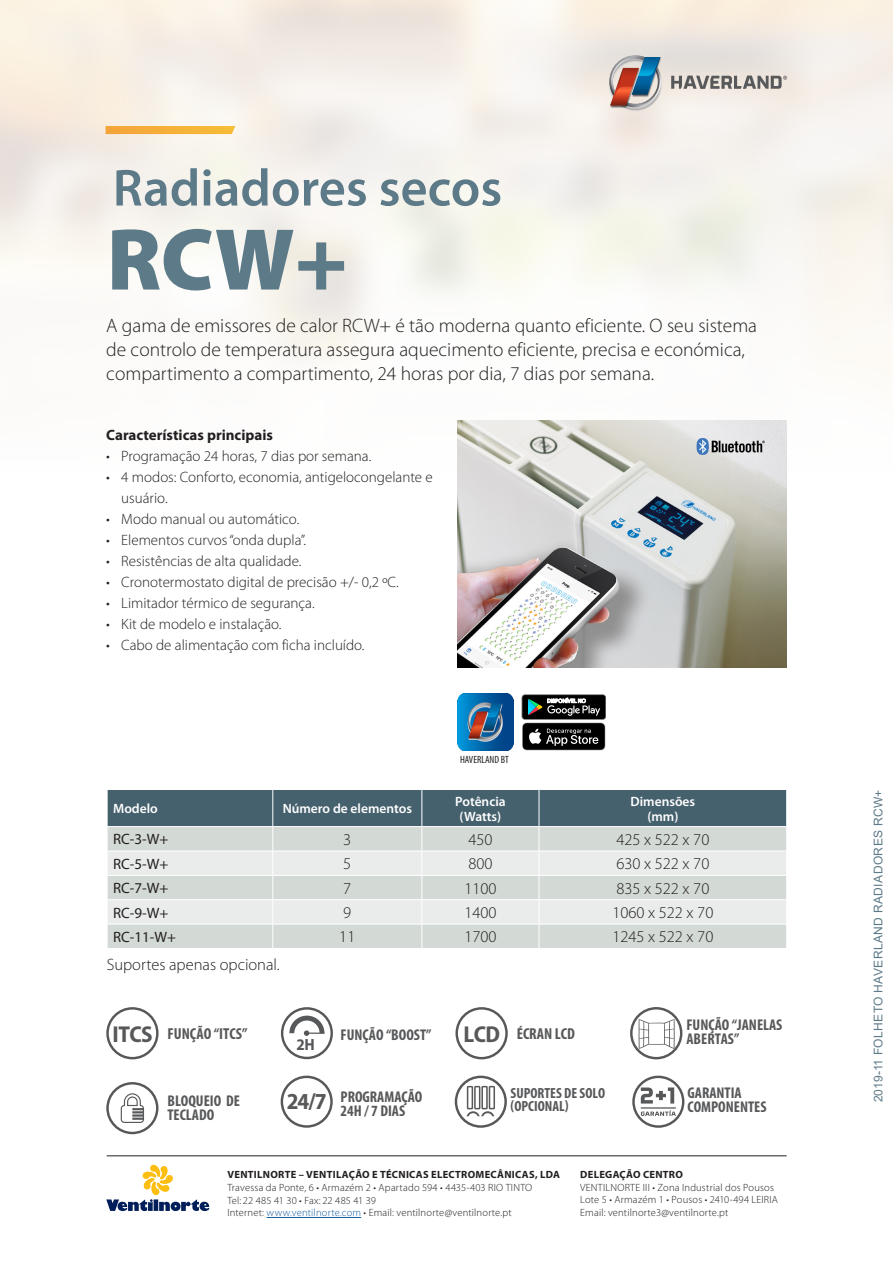
<style>
.page{position:relative;width:893px;height:1263px;background:#fff}
.page>*{position:absolute;margin:0;border:0;box-sizing:border-box;transform-origin:0 0}
.Títulos_1{font:900 88.5px "Myriad Pro";color:#5d7a88}
.Títulos_3{font:600 52.5px "Myriad Pro";color:#5d7a88}
.t1{font:700 semi-condensed 22.95px "Myriad Pro";color:#57585a}
.Descrição_grande{font:300 19.5px/24px "Myriad Pro";color:#231f20}
.tabela_linhas{font:300 16.5px "Myriad Pro";color:#231f20}
.Descrição{font:300 16.5px "Myriad Pro";color:#231f20}
.t2{font:700 semi-condensed 16.2px "Myriad Pro";color:#57585a}
.t3{font:700 condensed 15.9px "Myriad Pro";color:#57585a}
.t4{font:700 condensed 15.6px/13.8px "Myriad Pro";color:#57585a}
.t5{font:300 15px/21px "Myriad Pro";color:#231f20}
.tabela_1_coluna{font:15px "Myriad Pro";letter-spacing:.005em;color:#231f20}
.Características_prin{font:700 15px "Myriad Pro";color:#231f20}
.t6{font:700 condensed 14.7px/13.8px "Myriad Pro";color:#57585a}
.tabela_header{font:600 13.5px/15px "Myriad Pro";color:#fff;text-align:center}
.Id_documento{font:12px "Arial";letter-spacing:.035em;color:#5d7a88}
.t7{font:300 10.5px/12.8px "Myriad Pro";letter-spacing:.02em;color:#231f20}
.t8{font:700 10.5px "Myriad Pro";letter-spacing:.025em;color:#231f20}
.Legendas{font:condensed 10.5px "Myriad Pro";color:#231f20}
.s1{font-stretch:semi-condensed;font-size:23.1px}
.s2{color:#175d9e}
</style>
<div class="page">
<svg style="left:106px;top:1164px;width:103px;height:47px"></svg>
<hr style="left:267px;top:1217px;width:94px;height:1px;background:#175d9e">
<hr style="left:107px;top:1155px;width:680px;height:1px;background:#231f20">
<svg style="left:107px;top:790px;width:679px;height:158px;background:#bac4c5"></svg>
<hr style="left:107px;top:790px;width:1px;height:36px;background:#fff">
<hr style="left:272px;top:790px;width:1px;height:36px;background:#fff">
<hr style="left:421px;top:790px;width:1px;height:36px;background:#fff">
<hr style="left:539px;top:790px;width:1px;height:36px;background:#fff">
<hr style="left:107px;top:826px;width:166px;height:1px;background:#fff">
<hr style="left:273px;top:826px;width:149px;height:1px;background:#fff">
<hr style="left:422px;top:826px;width:117px;height:1px;background:#fff">
<hr style="left:539px;top:826px;width:248px;height:1px;background:#fff">
<svg style="left:106px;top:1007px;width:53px;height:52px"></svg>
<svg style="left:106px;top:1082px;width:52px;height:52px"></svg>
<svg style="left:281px;top:1007px;width:52px;height:52px"></svg>
<svg style="left:455px;top:1007px;width:53px;height:52px"></svg>
<svg style="left:281px;top:1076px;width:52px;height:52px"></svg>
<svg style="left:630px;top:1007px;width:52px;height:52px"></svg>
<svg style="left:455px;top:1076px;width:52px;height:52px"></svg>
<svg style="left:632px;top:1076px;width:52px;height:52px"></svg>
<svg style="left:683px;top:76px;width:104px;height:13px"></svg>
<img style="left:589px;top:47px;width:72px;height:79px">
<img style="left:610px;top:38px;width:73px;height:81px">
<svg style="left:609px;top:55px;width:52px;height:52px;background:#999095"></svg>
<svg style="left:106px;top:126px;width:129px;height:8px"></svg>
<img style="left:457px;top:693px;width:57px;height:57px">
<div style="left:522px;top:694px;width:84px;height:25px;background:#9c9c9c"></div>
<svg style="left:522px;top:695px;width:84px;height:55px;background:#3c3e3e"></svg>
<img style="left:457px;top:420px;width:330px;height:247px">
<p class="Títulos_3" style="left:113px;top:154px;width:391px">Radiadores secos</p>
<p class="Títulos_1" style="left:107px;top:201px;width:242px">RCW+</p>
<p class="Descrição_grande" style="left:106px;top:314px;width:652px">A gama de emissores de calor RCW+ é tão moderna quanto eficiente. O seu sistema de controlo de temperatura assegura aquecimento eficiente, precisa e económica, compartimento a compartimento, 24 horas por dia, 7 dias por semana.</p>
<p class="Características_prin" style="left:106px;top:425px;width:168px">Características principais</p>
<p class="t5" style="left:106px;top:445px;width:267px">• Programação 24 horas, 7 dias por semana.</p>
<p class="t5" style="left:121px;top:466px;width:313px;text-indent:-15px">• 4 modos: Conforto, economia, antigelocongelante e usuário.</p>
<p class="t5" style="left:106px;top:508px;width:194px">• Modo manual ou automático.</p>
<p class="t5" style="left:106px;top:529px;width:201px">• Elementos curvos “onda dupla”.</p>
<p class="t5" style="left:106px;top:550px;width:197px">• Resistências de alta qualidade.</p>
<p class="t5" style="left:106px;top:571px;width:294px">• Cronotermostato digital de precisão +/- 0,2 ºC.</p>
<p class="t5" style="left:106px;top:592px;width:210px">• Limitador térmico de segurança.</p>
<p class="t5" style="left:106px;top:613px;width:177px">• Kit de modelo e instalação.</p>
<p class="t5" style="left:106px;top:634px;width:260px">• Cabo de alimentação com ficha incluído.</p>
<p class="tabela_header" style="left:113px;top:801px;width:46px">Modelo</p>
<p class="tabela_header" style="left:283px;top:801px;width:131px">Número de elementos</p>
<p class="Legendas" style="left:460px;top:753px;width:50px">HAVERLAND BT</p>
<p class="tabela_header" style="left:455px;top:793px;width:52px">Potência</p>
<p class="tabela_header" style="left:460px;top:808px;width:43px">(Watts)</p>
<p class="tabela_header" style="left:630px;top:793px;width:66px">Dimensões (mm)</p>
<p class="tabela_1_coluna" style="left:113px;top:830px;width:57px">RC-3-W+</p>
<p class="tabela_linhas" style="left:343px;top:829px;width:10px">3</p>
<p class="tabela_linhas" style="left:468px;top:829px;width:26px">450</p>
<p class="tabela_linhas" style="left:616px;top:829px;width:95px">425 x 522 x 70</p>
<p class="tabela_1_coluna" style="left:113px;top:854px;width:57px">RC-5-W+</p>
<p class="tabela_linhas" style="left:343px;top:854px;width:10px">5</p>
<p class="tabela_linhas" style="left:468px;top:854px;width:26px">800</p>
<p class="tabela_linhas" style="left:616px;top:854px;width:95px">630 x 522 x 70</p>
<p class="tabela_1_coluna" style="left:113px;top:879px;width:57px">RC-7-W+</p>
<p class="tabela_linhas" style="left:343px;top:878px;width:10px">7</p>
<p class="tabela_linhas" style="left:464px;top:878px;width:34px">1100</p>
<p class="tabela_linhas" style="left:616px;top:878px;width:95px">835 x 522 x 70</p>
<p class="tabela_1_coluna" style="left:113px;top:903px;width:57px">RC-9-W+</p>
<p class="tabela_linhas" style="left:343px;top:903px;width:10px">9</p>
<p class="tabela_linhas" style="left:464px;top:903px;width:34px">1400</p>
<p class="tabela_linhas" style="left:612px;top:903px;width:103px">1060 x 522 x 70</p>
<p class="tabela_1_coluna" style="left:113px;top:928px;width:64px">RC-11-W+</p>
<p class="tabela_linhas" style="left:339px;top:927px;width:18px">11</p>
<p class="tabela_linhas" style="left:464px;top:927px;width:34px">1700</p>
<p class="tabela_linhas" style="left:612px;top:927px;width:103px">1245 x 522 x 70</p>
<p class="Descrição" style="left:107px;top:954px;width:175px">Suportes apenas opcional.</p>
<p class="t3" style="left:113px;top:1024px;width:136px"><span class="s1">ITCS</span> FUNÇÃO “ITCS”</p>
<p class="t4" style="left:167px;top:1094px;width:74px">BLOQUEIO DE<br>TECLADO</p>
<p class="t2" style="left:296px;top:1034px;width:20px">2H</p>
<p class="t4" style="left:341px;top:1027px;width:92px">FUNÇÃO “BOOST”</p>
<p class="t1" style="left:287px;top:1086px;width:41px">24/7</p>
<p class="t4" style="left:340px;top:1090px;width:83px">PROGRAMAÇÃO<br>24H / 7 DIAS</p>
<p class="t3" style="left:463px;top:1024px;width:113px"><span class="s1">LCD</span> ÉCRAN LCD</p>
<p class="t4" style="left:686px;top:1018px;width:97px">FUNÇÃO “JANELAS<br>ABERTAS”</p>
<p class="t6" style="left:511px;top:1085px;width:96px">SUPORTES DE SOLO (OPCIONAL)</p>
<p class="t4" style="left:687px;top:1086px;width:81px">GARANTIA<br>COMPONENTES</p>
<p class="t8" style="left:227px;top:1168px;width:334px">VENTILNORTE – VENTILAÇÃO E TÉCNICAS ELECTROMECÂNICAS, LDA</p>
<p class="t7" style="left:227px;top:1181px;width:306px">Travessa da Ponte, 6 • Armazém 2 • Apartado 594 • 4435-403 RIO TINTO<br>Tel: 22 485 41 30 • Fax: 22 485 41 39<br>Internet: <span class="s2">www.ventilnorte.com</span> • Email: ventilnorte@ventilnorte.pt</p>
<p class="t8" style="left:580px;top:1167px;width:104px">DELEGAÇÃO CENTRO</p>
<p class="t7" style="left:580px;top:1181px;width:199px">VENTILNORTE III • Zona Industrial dos Pousos<br>Lote 5 • Armazém 1 • Pousos • 2410-494 LEIRIA<br>Email: ventilnorte3@ventilnorte.pt</p>
<p class="Id_documento" style="left:870px;top:1102px;width:314px;rotate:-90deg">2019-11 FOLHETO HAVERLAND RADIADORES RCW+</p>
</div>
